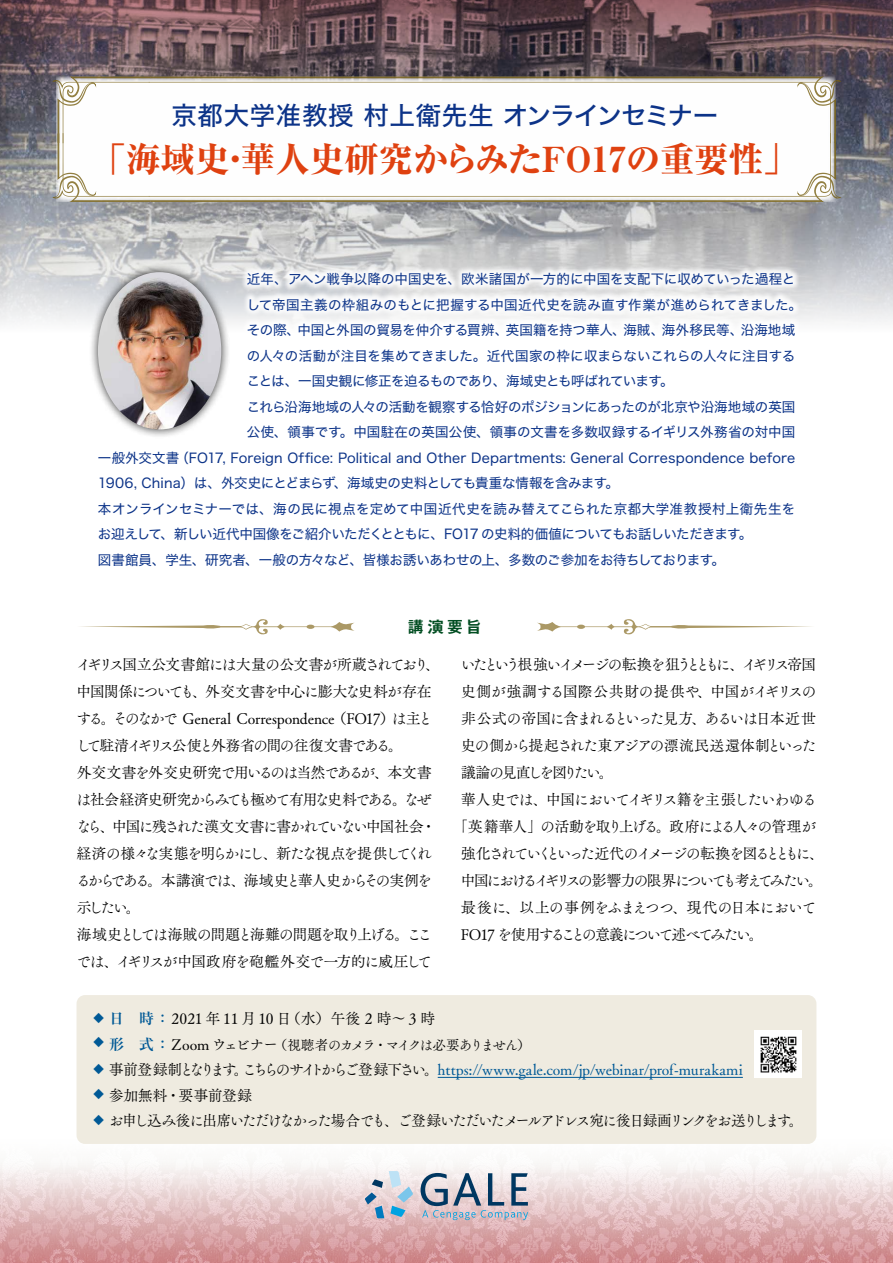
<style>
.page{position:relative;width:893px;height:1263px;background:#fff}
.page>*{position:absolute;margin:0;border:0;box-sizing:border-box;transform-origin:0 0}
.t1{font:800 34.5px "Ryumin Pro";color:#df4110}
.t2{font:25.5px "Hira Kaku Std W5";letter-spacing:.025em;color:#0c3388}
.t3{font:16.5px "Midashi Go Pro MB31";color:#004d21}
.t4{font:15px/27px "Tsuku Old Min Pro R";letter-spacing:-.1em;color:#000}
.t5{font:15px "Tsuku Old Min Pro R";letter-spacing:-.02em;color:#005996}
.t6{font:15px "Tsuku Old Min Pro R";letter-spacing:-.12em;color:#000}
.t7{font:15px "Tsuku Old Min Pro R";letter-spacing:-.195em;color:#000}
.t8{font:15px "Tsuku Old Min Pro R";letter-spacing:-.16em;color:#000}
.t9{font:15px "Tsuku Old Min Pro R";letter-spacing:-.175em;color:#000}
.t10{font:15px "Tsuku Old Min Pro R";letter-spacing:-.08em;color:#000}
.t11{font:15px "Tsuku Old Min Pro R";letter-spacing:-.075em;color:#000}
.t12{font:15px "Tsuku Old Min Pro R";letter-spacing:-.015em;color:#000}
.t13{font:15px "Tsuku Old Min Pro R";letter-spacing:-.03em;color:#000}
.t14{font:15px "Tsuku Old Min Pro R";letter-spacing:-.045em;color:#000}
.t15{font:15px "Tsuku Old Min Pro R";letter-spacing:-.13em;color:#000}
.t16{font:15px "Tsuku Old Min Pro R";letter-spacing:-.165em;color:#000}
.t17{font:15px "Tsuku Old Min Pro R";letter-spacing:-.04em;color:#000}
.t18{font:13.5px "Hira Kaku Std W4";letter-spacing:-.005em;color:#0c3388}
.t19{font:13.5px "Hira Kaku Std W4";letter-spacing:.02em;color:#0c3388}
.t20{font:13.5px "Hira Kaku Std W4";letter-spacing:-.025em;color:#0c3388}
.t21{font:13.5px "Hira Kaku Std W4";letter-spacing:-.045em;color:#0c3388}
.t22{font:13.5px "Hira Kaku Std W4";letter-spacing:-.035em;color:#0c3388}
.t23{font:13.5px "Tsuku Old Min Pro R";letter-spacing:-.115em;color:#000}
.s1{font-family:"Ryumin Pro";font-weight:700;font-size:10.5px;color:#005996}
.s2{font-family:"Ryumin Pro";font-weight:700;color:#005996}
.s3{font-family:"Ryumin Pro";font-weight:700;font-size:15px;color:#005996}
.s4{font-size:15px}
.s5{font-family:"Ryumin Pro";font-weight:700;font-size:10.5px}
.s6{color:#000}
</style>
<div class="page">
<img style="left:0;top:170px;width:893px;height:153px">
<svg style="left:0;top:0;width:893px;height:170px;background:#634f56"></svg>
<img style="left:0;top:1133px;width:893px;height:130px">
<svg style="left:52px;top:77px;width:789px;height:125px"></svg>
<svg style="left:150px;top:199px;width:681px;height:3px;background:#aca17e"></svg>
<svg style="left:149px;top:133px;width:692px;height:66px"></svg>
<svg style="left:80px;top:619px;width:274px;height:16px"></svg>
<svg style="left:537px;top:619px;width:275px;height:16px"></svg>
<div style="left:77px;top:995px;width:739px;height:149px;background:#efebe0;border-radius:9px"></div>
<hr style="left:438px;top:1077px;width:305px;height:1px;background:#005996">
<img style="left:755px;top:1031px;width:47px;height:47px">
<div style="left:91px;top:265px;width:712px;height:309px;background:#fff"></div>
<div style="left:89px;top:263px;width:141px;height:176px;background:#000;opacity:.75"></div>
<img style="left:98px;top:272px;width:123px;height:157px">
<svg style="left:365px;top:1171px;width:48px;height:47px;background:#c2cad6"></svg>
<svg style="left:421px;top:1173px;width:107px;height:47px;background:#aeb0bc"></svg>
<h2 class="t2" style="left:171px;top:96px;width:548px">京都大学准教授 村上衛先生 オンラインセミナー</h2>
<h1 class="t1" style="left:92px;top:132px;width:708px">「海域史・華人史研究からみたFO17の重要性」</h1>
<p class="t18" style="left:247px;top:269px;width:550px">近年、アヘン戦争以降の中国史を、欧米諸国が一方的に中国を支配下に収めていった過程と</p>
<p class="t19" style="left:247px;top:294px;width:557px">して帝国主義の枠組みのもとに把握する中国近代史を読み直す作業が進められてきました。</p>
<p class="t18" style="left:247px;top:320px;width:550px">その際、中国と外国の貿易を仲介する買辨、英国籍を持つ華人、海賊、海外移民等、沿海地域</p>
<p class="t18" style="left:247px;top:345px;width:550px">の人々の活動が注目を集めてきました。近代国家の枠に収まらないこれらの人々に注目する</p>
<p class="t21" style="left:247px;top:371px;width:428px">ことは、一国史観に修正を迫るものであり、海域史とも呼ばれています。</p>
<p class="t20" style="left:247px;top:396px;width:550px">これら沿海地域の人々の活動を観察する恰好のポジションにあったのが北京や沿海地域の英国</p>
<p class="t18" style="left:247px;top:422px;width:550px">公使、領事です。中国駐在の英国公使、領事の文書を多数収録するイギリス外務省の対中国</p>
<p class="t18" style="left:98px;top:447px;width:699px">一般外交文書（FO17, Foreign Office: Political and Other Departments: General Correspondence before</p>
<p class="t22" style="left:98px;top:473px;width:522px">1906, China）は、外交史にとどまらず、海域史の史料としても貴重な情報を含みます。</p>
<p class="t19" style="left:98px;top:498px;width:699px">本オンラインセミナーでは、海の民に視点を定めて中国近代史を読み替えてこられた京都大学准教授村上衛先生を</p>
<p class="t21" style="left:98px;top:524px;width:656px">お迎えして、新しい近代中国像をご紹介いただくとともに、FO17 の史料的価値についてもお話しいただきます。</p>
<p class="t20" style="left:98px;top:549px;width:628px">図書館員、学生、研究者、一般の方々など、皆様お誘いあわせの上、多数のご参加をお待ちしております。</p>
<p class="t3" style="left:408px;top:614px;width:76px">講演要旨</p>
<p class="t4" style="left:76px;top:651px;width:366px">イギリス国立公文書館には大量の公文書が所蔵されており、中国関係についても、外交文書を中心に膨大な史料が存在する。そのなかで General Correspondence （FO17）は主として駐清イギリス公使と外務省の間の往復文書である。<br>外交文書を外交史研究で用いるのは当然であるが、本文書は社会経済史研究からみても極めて有用な史料である。なぜなら、中国に残された漢文文書に書かれていない中国社会・経済の様々な実態を明らかにし、新たな視点を提供してくれるからである。本講演では、海域史と華人史からその実例を示したい。<br>海域史としては海賊の問題と海難の問題を取り上げる。ここでは、イギリスが中国政府を砲艦外交で一方的に威圧して</p>
<p class="t7" style="left:460px;top:653px;width:357px">いたという根強いイメージの転換を狙うとともに、イギリス帝国</p>
<p class="t13" style="left:461px;top:680px;width:357px">史側が強調する国際公共財の提供や、中国がイギリスの</p>
<p class="t4" style="left:461px;top:705px;width:357px">非公式の帝国に含まれるといった見方、あるいは日本近世</p>
<p class="t10" style="left:461px;top:734px;width:357px">史の側から提起された東アジアの漂流民送還体制といった</p>
<p class="t16" style="left:461px;top:761px;width:154px">議論の見直しを図りたい。</p>
<p class="t11" style="left:461px;top:788px;width:357px">華人史では、中国においてイギリス籍を主張したいわゆる</p>
<p class="t4" style="left:453px;top:813px;width:365px">「英籍華人」の活動を取り上げる。政府による人々の管理が</p>
<p class="t8" style="left:461px;top:842px;width:365px">強化されていくといった近代のイメージの転換を図るとともに、</p>
<p class="t9" style="left:460px;top:869px;width:364px">中国におけるイギリスの影響力の限界についても考えてみたい。</p>
<p class="t14" style="left:461px;top:896px;width:357px">最後に、以上の事例をふまえつつ、現代の日本において</p>
<p class="t15" style="left:461px;top:923px;width:304px">FO17 を使用することの意義について述べてみたい。</p>
<p class="t12" style="left:94px;top:1007px;width:343px"><span class="s1">◆</span> <span class="s2">日　時 ：</span> 2021 年 11 月 10 日（水）午後 2 時～ 3 時</p>
<p class="t23" style="left:94px;top:1034px;width:438px"><sup>◆</sup> <span class="s3">形　式 ：</span> <span class="s4">Zoom ウェビナー</span>（視聴者のカメラ・マイクは必要ありません）</p>
<p class="t5" style="left:94px;top:1058px;width:651px"><span class="s5">◆</span> <span class="s6">事前登録制となります。こちらのサイトからご登録下さい。</span>https://www.gale.com/jp/webinar/prof-murakami</p>
<p class="t17" style="left:94px;top:1084px;width:160px"><span class="s1">◆</span> 参加無料・要事前登録</p>
<p class="t6" style="left:94px;top:1109px;width:711px"><span class="s1">◆</span> お申し込み後に出席いただけなかった場合でも、ご登録いただいたメールアドレス宛に後日録画リンクをお送りします。</p>
</div>
